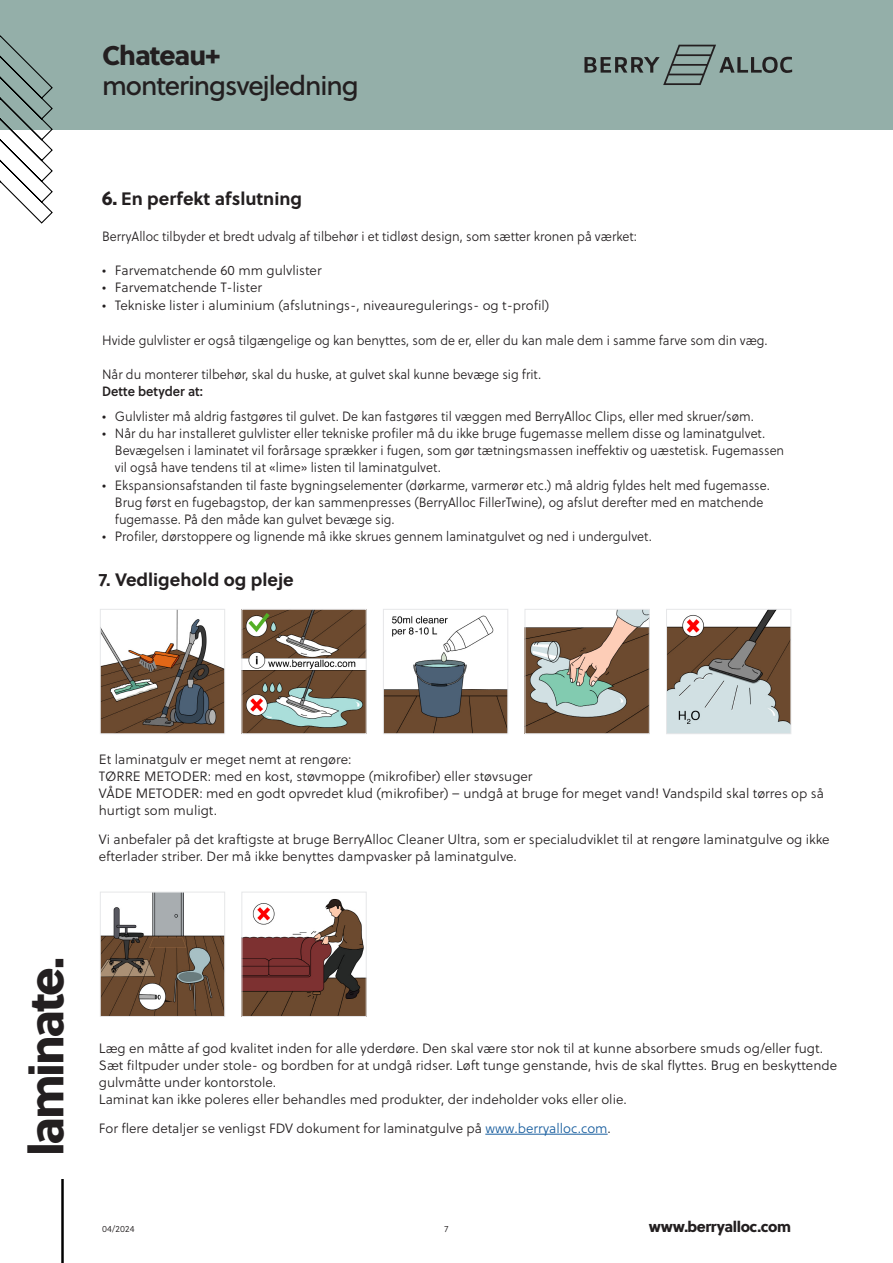
<style>
.page{position:relative;width:893px;height:1263px;background:#fff}
.page>*{position:absolute;margin:0;border:0;box-sizing:border-box;transform-origin:0 0}
.t1{font:48px "Soleil Xb";letter-spacing:-.05em;color:#231f20}
.t2{font:27px "Soleil Bk";letter-spacing:-.04em;color:#231f20}
.t3{font:27px "Soleil Xb";letter-spacing:-.035em;color:#231f20}
.INTRO{font:700 18px "Soleil";color:#231f20}
.t4{font:15px "Soleil Xb";letter-spacing:-.03em;color:#231f20}
.t5{font:13.5px/17.2px "Soleil Lt";color:#231f20}
.t6{font:13.5px "Soleil Lt";color:#231f20;scale:.94 1}
.t7{font:13.5px "Soleil Sb";color:#231f20;scale:.94 1}
.INTRO-2{font:9px "Soleil Lt";letter-spacing:.015em;color:#231f20}
.s1{font-family:"Soleil Xb";font-weight:400;font-size:19.5px}
.s2{color:#175d9e}
</style>
<div class="page">
<div style="left:0;top:0;width:893px;height:130px;background:#94afa9"></div>
<svg style="left:0;top:35px;width:53px;height:189px"></svg>
<hr style="left:61px;top:1179px;width:3px;height:84px;background:#000">
<svg style="left:584px;top:45px;width:208px;height:40px"></svg>
<hr style="left:485px;top:1134px;width:123px;height:1px;background:#175d9e">
<img style="left:102px;top:611px;width:121px;height:121px">
<div style="left:100px;top:609px;width:125px;height:125px;border:1px solid #e6e7e9"></div>
<img style="left:243px;top:611px;width:122px;height:121px">
<div style="left:241px;top:609px;width:126px;height:125px;border:1px solid #e6e7e9"></div>
<img style="left:527px;top:611px;width:121px;height:121px">
<div style="left:525px;top:609px;width:125px;height:125px;border:1px solid #e6e7e9"></div>
<img style="left:668px;top:611px;width:121px;height:121px">
<div style="left:666px;top:609px;width:125px;height:125px;border:1px solid #e6e7e9"></div>
<img style="left:385px;top:615px;width:121px;height:117px">
<div style="left:383px;top:609px;width:125px;height:125px;border:1px solid #e6e7e9"></div>
<img style="left:102px;top:894px;width:121px;height:121px">
<div style="left:100px;top:892px;width:125px;height:125px;border:1px solid #e6e7e9"></div>
<img style="left:243px;top:899px;width:122px;height:116px">
<div style="left:241px;top:892px;width:126px;height:125px;border:1px solid #e6e7e9"></div>
<p class="t3" style="left:102px;top:34px;width:120px">Chateau+</p>
<p class="t2" style="left:102px;top:65px;width:258px">monteringsvejledning</p>
<p class="INTRO" style="left:102px;top:185px;width:202px"><span class="s1">6.</span> En perfekt afslutning</p>
<p class="t6" style="left:102px;top:226px;width:570px">BerryAlloc tilbyder et bredt udvalg af tilbehør i et tidløst design, som sætter kronen på værket:</p>
<p class="t5" style="left:102px;top:262px;width:221px">• Farvematchende 60 mm gulvlister</p>
<p class="t5" style="left:102px;top:279px;width:161px">• Farvematchende T-lister</p>
<p class="t5" style="left:102px;top:296px;width:449px">• Tekniske lister i aluminium (afslutnings-, niveauregulerings- og t-profil)</p>
<p class="t6" style="left:102px;top:331px;width:710px">Hvide gulvlister er også tilgængelige og kan benyttes, som de er, eller du kan male dem i samme farve som din væg.</p>
<p class="t6" style="left:102px;top:364px;width:469px">Når du monterer tilbehør, skal du huske, at gulvet skal kunne bevæge sig frit.</p>
<p class="t7" style="left:102px;top:381px;width:109px">Dette betyder at:</p>
<p class="t5" style="left:102px;top:407px;width:653px">• Gulvlister må aldrig fastgøres til gulvet. De kan fastgøres til væggen med BerryAlloc Clips, eller med skruer/søm.</p>
<p class="t5" style="left:115px;top:424px;width:671px;text-indent:-13px">• Når du har installeret gulvlister eller tekniske profiler må du ikke bruge fugemasse mellem disse og laminatgulvet.<br>Bevægelsen i laminatet vil forårsage sprækker i fugen, som gør tætningsmassen ineffektiv og uæstetisk. Fugemassen vil også have tendens til at «lime» listen til laminatgulvet.</p>
<p class="t5" style="left:115px;top:476px;width:656px;text-indent:-13px">• Ekspansionsafstanden til faste bygningselementer (dørkarme, varmerør etc.) må aldrig fyldes helt med fugemasse.<br>Brug først en fugebagstop, der kan sammenpresses (BerryAlloc FillerTwine), og afslut derefter med en matchende fugemasse. På den måde kan gulvet bevæge sig.</p>
<p class="t5" style="left:102px;top:528px;width:551px">• Profiler, dørstoppere og lignende må ikke skrues gennem laminatgulvet og ned i undergulvet.</p>
<p class="INTRO" style="left:99px;top:566px;width:196px">7. Vedligehold og pleje</p>
<p class="t5" style="left:99px;top:750px;width:254px">Et laminatgulv er meget nemt at rengøre:</p>
<p class="t5" style="left:99px;top:767px;width:435px">TØRRE METODER: med en kost, støvmoppe (mikrofiber) eller støvsuger</p>
<p class="t5" style="left:99px;top:784px;width:727px">VÅDE METODER: med en godt opvredet klud (mikrofiber) – undgå at bruge for meget vand! Vandspild skal tørres op så hurtigt som muligt.</p>
<p class="t5" style="left:99px;top:830px;width:732px">Vi anbefaler på det kraftigste at bruge BerryAlloc Cleaner Ultra, som er specialudviklet til at rengøre laminatgulve og ikke efterlader striber. Der må ikke benyttes dampvasker på laminatgulve.</p>
<p class="t1" style="left:8px;top:1156px;width:200px;rotate:-90deg">laminate.</p>
<p class="t5" style="left:99px;top:1039px;width:740px">Læg en måtte af god kvalitet inden for alle yderdøre. Den skal være stor nok til at kunne absorbere smuds og/eller fugt.<br>Sæt filtpuder under stole- og bordben for at undgå ridser. Løft tunge genstande, hvis de skal flyttes. Brug en beskyttende gulvmåtte under kontorstole.</p>
<p class="t5" style="left:99px;top:1091px;width:529px">Laminat kan ikke poleres eller behandles med produkter, der indeholder voks eller olie.</p>
<p class="t5" style="left:99px;top:1119px;width:514px">For flere detaljer se venligst FDV dokument for laminatgulve på <span class="s2">www.berryalloc.com</span>.</p>
<p class="INTRO-2" style="left:102px;top:1222px;width:34px">04/2024</p>
<p class="INTRO-2" style="left:444px;top:1222px;width:5px">7</p>
<p class="t4" style="left:649px;top:1214px;width:144px">www.berryalloc.com</p>
</div>
